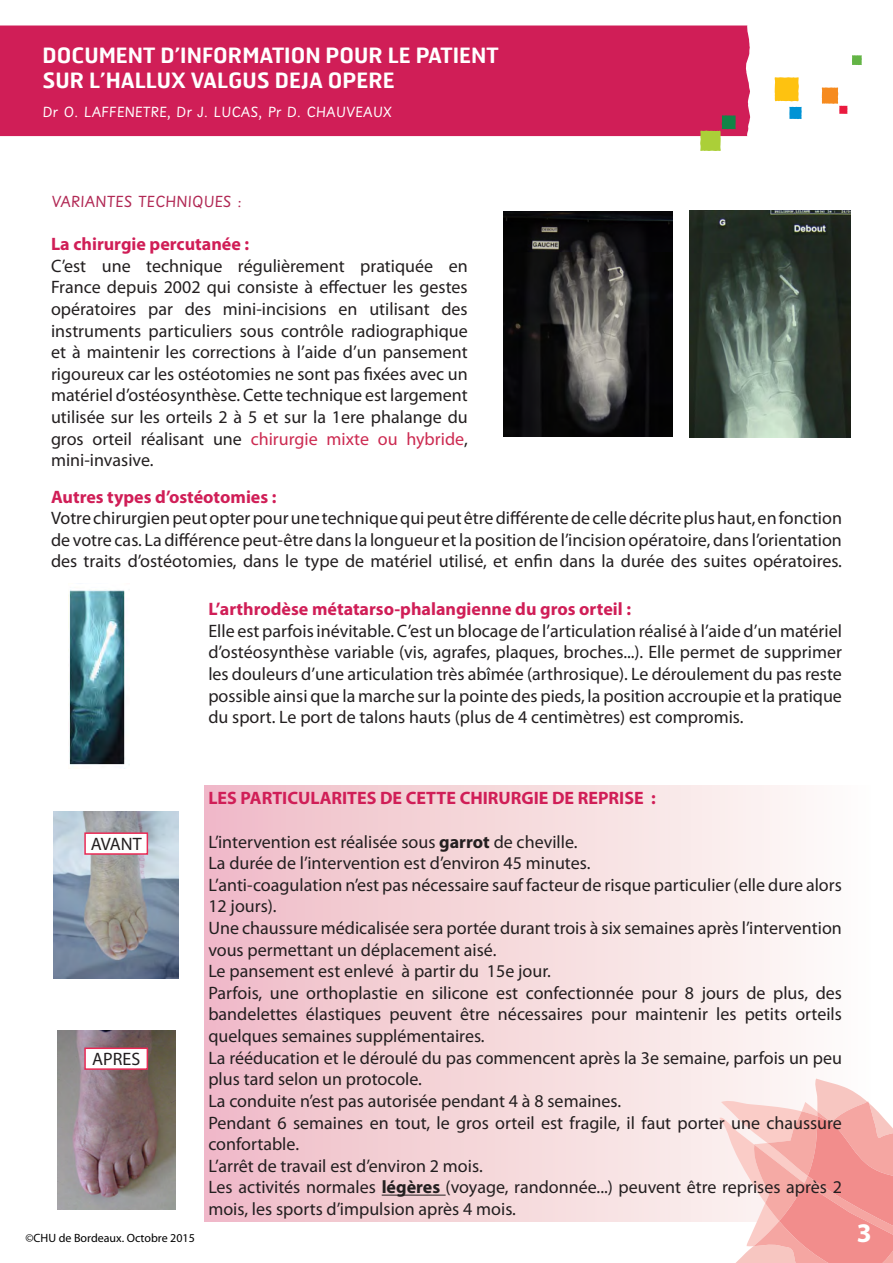
<style>
.page{position:relative;width:893px;height:1263px;background:#fff}
.page>*{position:absolute;margin:0;border:0;box-sizing:border-box;transform-origin:0 0}
.t1{font:700 27px "Myriad Pro";color:#fff}
.t2{font:600 21px/25.2px "Hermes FB";color:#fff}
.t3{font:18px/21.6px "Myriad Pro";color:#231f20;text-align:justify}
.t4{font:700 18px "Myriad Pro";color:#d01e57}
.t5{font:18px "Sassoon Primary Std";color:#b12854}
.t6{font:16.5px "Sassoon Primary Std";color:#fff}
.t7{font:12px "Myriad Pro";color:#000}
.s1{color:#cc2a51}
.s2{font-weight:700}
</style>
<div class="page">
<div style="left:205px;top:785px;width:666px;height:437px;background:linear-gradient(to right,#efbbc6,#fefdf9)"></div>
<svg style="left:719px;top:1078px;width:174px;height:185px"></svg>
<img style="left:504px;top:212px;width:168px;height:224px">
<img style="left:689px;top:210px;width:161px;height:227px">
<hr style="left:382px;top:1195px;width:64px;height:1px;background:#231f20">
<img style="left:54px;top:812px;width:125px;height:166px">
<img style="left:57px;top:1030px;width:118px;height:179px">
<div style="left:85px;top:833px;width:62px;height:21px;background:#fff"></div>
<div style="left:84px;top:832px;width:64px;height:23px;border:2px solid #e92a55"></div>
<div style="left:85px;top:1048px;width:62px;height:21px;background:#fff"></div>
<div style="left:84px;top:1047px;width:64px;height:23px;border:2px solid #e92a55"></div>
<img style="left:68px;top:589px;width:62px;height:180px">
<div style="left:0;top:26px;width:750px;height:110px;background:#d01e57"></div>
<svg style="left:700px;top:115px;width:36px;height:36px"></svg>
<svg style="left:775px;top:77px;width:24px;height:24px"></svg>
<svg style="left:789px;top:107px;width:13px;height:12px"></svg>
<svg style="left:822px;top:87px;width:25px;height:27px"></svg>
<svg style="left:852px;top:55px;width:10px;height:10px"></svg>
<p class="t2" style="left:43px;top:42px;width:458px">DOCUMENT D’INFORMATION POUR LE PATIENT<br>SUR L’HALLUX VALGUS DEJA OPERE</p>
<p class="t6" style="left:43px;top:102px;width:350px">Dr O. LAFFENETRE, Dr J. LUCAS, Pr D. CHAUVEAUX</p>
<p class="t5" style="left:51px;top:191px;width:192px">VARIANTES TECHNIQUES :</p>
<p class="t4" style="left:51px;top:232px;width:200px">La chirurgie percutanée :</p>
<p class="t3" style="left:51px;top:255px;width:418px">C’est une technique régulièrement pratiquée en France depuis 2002 qui consiste à effectuer les gestes opératoires par des mini-incisions en utilisant des instruments particuliers sous contrôle radiographique et à maintenir les corrections à l’aide d’un pansement rigoureux car les ostéotomies ne sont pas fixées avec un matériel d’ostéosynthèse. Cette technique est largement utilisée sur les orteils 2 à 5 et sur la 1ere phalange du gros orteil réalisant une <span class="s1">chirurgie mixte ou hybride</span>, mini-invasive.</p>
<p class="t4" style="left:51px;top:485px;width:227px">Autres types d’ostéotomies :</p>
<p class="t3" style="left:51px;top:507px;width:792px">Votre chirurgien peut opter pour une technique qui peut être différente de celle décrite plus haut, en fonction de votre cas. La différence peut-être dans la longueur et la position de l’incision opératoire, dans l’orientation des traits d’ostéotomies, dans le type de matériel utilisé, et enfin dans la durée des suites opératoires.</p>
<p class="t4" style="left:208px;top:597px;width:424px">L’arthrodèse métatarso-phalangienne du gros orteil :</p>
<p class="t3" style="left:208px;top:620px;width:635px">Elle est parfois inévitable. C’est un blocage de l’articulation réalisé à l’aide d’un matériel d’ostéosynthèse variable (vis, agrafes, plaques, broches...). Elle permet de supprimer les douleurs d’une articulation très abîmée (arthrosique). Le déroulement du pas reste possible ainsi que la marche sur la pointe des pieds, la position accroupie et la pratique du sport. Le port de talons hauts (plus de 4 centimètres) est compromis.</p>
<p class="t3" style="left:91px;top:833px;width:52px">AVANT</p>
<p class="t3" style="left:92px;top:1048px;width:50px">APRES</p>
<p class="t4" style="left:208px;top:787px;width:449px">LES PARTICULARITES DE CETTE CHIRURGIE DE REPRISE :</p>
<p class="t3" style="left:208px;top:830px;width:635px;text-align:left">L’intervention est réalisée sous <span class="s2">garrot</span> de cheville.<br>La durée de l’intervention est d’environ 45 minutes.<br>L’anti-coagulation n’est pas nécessaire sauf facteur de risque particulier (elle dure alors 12 jours).<br>Une chaussure médicalisée sera portée durant trois à six semaines après l’intervention vous permettant un déplacement aisé.<br>Le pansement est enlevé à partir du 15e jour.<br>Parfois, une orthoplastie en silicone est confectionnée pour 8 jours de plus, des bandelettes élastiques peuvent être nécessaires pour maintenir les petits orteils quelques semaines supplémentaires.<br>La rééducation et le déroulé du pas commencent après la 3e semaine, parfois un peu plus tard selon un protocole.<br>La conduite n’est pas autorisée pendant 4 à 8 semaines.<br>Pendant 6 semaines en tout, le gros orteil est fragile, il faut porter une chaussure confortable.<br>L’arrêt de travail est d’environ 2 mois.<br>Les activités normales <span class="s2">légères</span> (voyage, randonnée...) peuvent être reprises après 2 mois, les sports d’impulsion après 4 mois.</p>
<p class="t7" style="left:26px;top:1231px;width:171px">©CHU de Bordeaux. Octobre 2015</p>
<h1 class="t1" style="left:857px;top:1215px;width:16px">3</h1>
</div>
